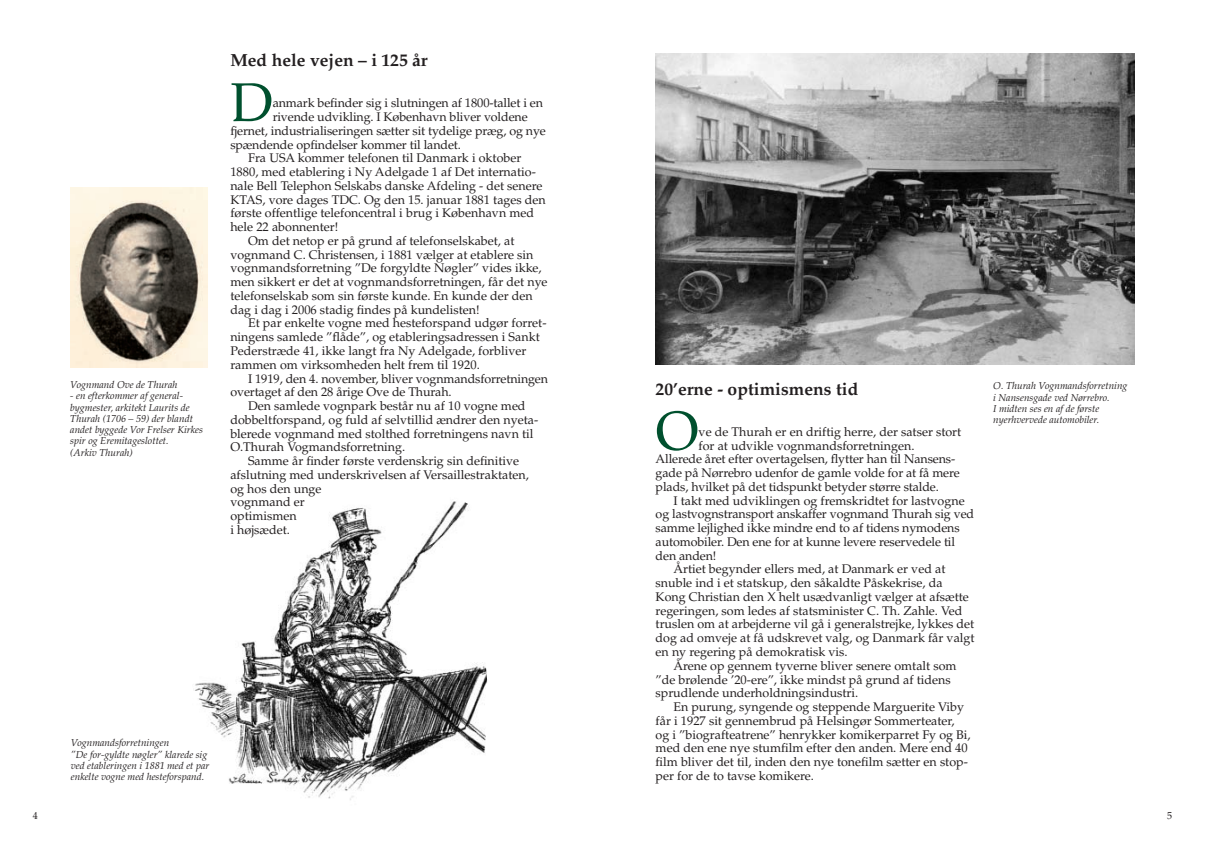
<style>
.page{position:relative;width:1205px;height:851px;background:#fff}
.page>*{position:absolute;margin:0;border:0;box-sizing:border-box;transform-origin:0 0}
.t1{font:54.62px "Palatino";color:#00502e}
.t2{font:700 17.5px "Palatino";color:#231f20}
.t3{font:12.5px "Palatino";color:#231f20}
.t4{font:italic 10px/11.2px "Palatino";color:#231f20}
</style>
<div class="page">
<img style="left:195px;top:501px;width:293px;height:299px">
<img style="left:656px;top:53px;width:478px;height:311px">
<img style="left:71px;top:187px;width:136px;height:181px">
<p class="t4" style="left:70px;top:379px;width:109px">Vognmand Ove de Thurah</p>
<p class="t4" style="left:70px;top:390px;width:134px">- en efterkommer af general&shy;bygmester, arkitekt Laurits de<br>Thurah (1706 – 59) der blandt andet byggede Vor Frelser Kirkes spir og Eremitageslottet.<br>(Arkiv Thurah)</p>
<h2 class="t2" style="left:230px;top:50px;width:199px">Med hele vejen – i 125 år</h2>
<h1 class="t1" style="left:230px;top:70px;width:44px">D</h1>
<p class="t3" style="left:273px;top:96px;width:272px">anmark befinder sig i slutningen af 1800-tallet i en</p>
<p class="t3" style="left:273px;top:109px;width:256px">rivende udvikling. I København bliver voldene</p>
<p class="t3" style="left:230px;top:123px;width:317px">fjernet, industrialiseringen sætter sit tydelige præg, og nye</p>
<p class="t3" style="left:230px;top:137px;width:232px">spændende opfindelser kommer til landet.</p>
<p class="t3" style="left:248px;top:151px;width:275px">Fra USA kommer telefonen til Danmark i oktober</p>
<p class="t3" style="left:230px;top:164px;width:307px">1880, med etablering i Ny Adelgade 1 af Det internatio-</p>
<p class="t3" style="left:230px;top:178px;width:314px">nale Bell Telephon Selskabs danske Afdeling - det senere</p>
<p class="t3" style="left:230px;top:192px;width:317px">KTAS, vore dages TDC. Og den 15. januar 1881 tages den</p>
<p class="t3" style="left:230px;top:206px;width:305px">første offentlige telefoncentral i brug i København med</p>
<p class="t3" style="left:230px;top:219px;width:109px">hele 22 abonnenter!</p>
<p class="t3" style="left:248px;top:233px;width:268px">Om det netop er på grund af telefonselskabet, at</p>
<p class="t3" style="left:230px;top:247px;width:305px">vognmand C. Christensen, i 1881 vælger at etablere sin</p>
<p class="t3" style="left:230px;top:261px;width:313px">vognmandsforretning ”De forgyldte Nøgler” vides ikke,</p>
<p class="t3" style="left:230px;top:274px;width:319px">men sikkert er det at vognmandsforretningen, får det nye</p>
<p class="t3" style="left:230px;top:288px;width:304px">telefonselskab som sin første kunde. En kunde der den</p>
<p class="t3" style="left:230px;top:302px;width:251px">dag i dag i 2006 stadig findes på kundelisten!</p>
<p class="t3" style="left:248px;top:316px;width:300px">Et par enkelte vogne med hesteforspand udgør forret-</p>
<p class="t3" style="left:230px;top:329px;width:311px">ningens samlede ”flåde”, og etableringsadressen i Sankt</p>
<p class="t3" style="left:230px;top:343px;width:297px">Pederstræde 41, ikke langt fra Ny Adelgade, forbliver</p>
<p class="t3" style="left:230px;top:357px;width:251px">rammen om virksomheden helt frem til 1920.</p>
<p class="t3" style="left:248px;top:371px;width:301px">I 1919, den 4. november, bliver vognmandsforretningen</p>
<p class="t3" style="left:230px;top:384px;width:223px">overtaget af den 28 årige Ove de Thurah.</p>
<p class="t3" style="left:248px;top:398px;width:279px">Den samlede vognpark består nu af 10 vogne med</p>
<p class="t3" style="left:230px;top:412px;width:309px">dobbeltforspand, og fuld af selvtillid ændrer den nyeta-</p>
<p class="t3" style="left:230px;top:426px;width:305px">blerede vognmand med stolthed forretningens navn til</p>
<p class="t3" style="left:230px;top:439px;width:176px">O.Thurah Vogmandsforretning.</p>
<p class="t3" style="left:248px;top:453px;width:273px">Samme år finder første verdenskrig sin definitive</p>
<p class="t3" style="left:230px;top:467px;width:300px">afslutning med underskrivelsen af Versaillestraktaten,</p>
<p class="t3" style="left:230px;top:481px;width:93px">og hos den unge</p>
<p class="t3" style="left:230px;top:494px;width:76px">vognmand er</p>
<p class="t3" style="left:230px;top:508px;width:68px">optimismen</p>
<p class="t3" style="left:230px;top:522px;width:61px">i højsædet.</p>
<p class="t4" style="left:71px;top:737px;width:140px">Vognmandsforretningen<br>”De for-gyldte nøgler” klarede sig ved etableringen i 1881 med et par enkelte vogne med hesteforspand.</p>
<h2 class="t2" style="left:656px;top:378px;width:204px">20’erne - optimismens tid</h2>
<h1 class="t1" style="left:656px;top:399px;width:44px">O</h1>
<p class="t3" style="left:698px;top:424px;width:264px">ve de Thurah er en driftig herre, der satser stort</p>
<p class="t3" style="left:698px;top:438px;width:217px">for at udvikle vognmandsforretningen.</p>
<p class="t3" style="left:656px;top:451px;width:301px">Allerede året efter overtagelsen, flytter han til Nansens-</p>
<p class="t3" style="left:656px;top:465px;width:306px">gade på Nørrebro udenfor de gamle volde for at få mere</p>
<p class="t3" style="left:656px;top:479px;width:285px">plads, hvilket på det tidspunkt betyder større stalde.</p>
<p class="t3" style="left:673px;top:493px;width:293px">I takt med udviklingen og fremskridtet for lastvogne</p>
<p class="t3" style="left:656px;top:506px;width:320px">og lastvognstransport anskaffer vognmand Thurah sig ved</p>
<p class="t3" style="left:656px;top:520px;width:306px">samme lejlighed ikke mindre end to af tidens nymodens</p>
<p class="t3" style="left:656px;top:534px;width:301px">automobiler. Den ene for at kunne levere reservedele til</p>
<p class="t3" style="left:656px;top:548px;width:62px">den anden!</p>
<p class="t3" style="left:673px;top:561px;width:273px">Årtiet begynder ellers med, at Danmark er ved at</p>
<p class="t3" style="left:656px;top:575px;width:288px">snuble ind i et statskup, den såkaldte Påskekrise, da</p>
<p class="t3" style="left:656px;top:589px;width:315px">Kong Christian den X helt usædvanligt vælger at afsætte</p>
<p class="t3" style="left:656px;top:603px;width:308px">regeringen, som ledes af statsminister C. Th. Zahle. Ved</p>
<p class="t3" style="left:656px;top:616px;width:320px">truslen om at arbejderne vil gå i generalstrejke, lykkes det</p>
<p class="t3" style="left:656px;top:630px;width:320px">dog ad omveje at få udskrevet valg, og Danmark får valgt</p>
<p class="t3" style="left:656px;top:644px;width:194px">en ny regering på demokratisk vis.</p>
<p class="t3" style="left:673px;top:658px;width:285px">Årene op gennem tyverne bliver senere omtalt som</p>
<p class="t3" style="left:656px;top:671px;width:296px">”de brølende ’20-ere”, ikke mindst på grund af tidens</p>
<p class="t3" style="left:656px;top:685px;width:204px">sprudlende underholdningsindustri.</p>
<p class="t3" style="left:673px;top:699px;width:292px">En purung, syngende og steppende Marguerite Viby</p>
<p class="t3" style="left:656px;top:713px;width:301px">får i 1927 sit gennembrud på Helsingør Sommerteater,</p>
<p class="t3" style="left:656px;top:726px;width:316px">og i ”biografteatrene” henrykker komikerparret Fy og Bi,</p>
<p class="t3" style="left:656px;top:740px;width:313px">med den ene nye stumfilm efter den anden. Mere end 40</p>
<p class="t3" style="left:656px;top:754px;width:314px">film bliver det til, inden den nye tonefilm sætter en stop-</p>
<p class="t3" style="left:656px;top:768px;width:160px">per for de to tavse komikere.</p>
<p class="t4" style="left:993px;top:380px;width:136px">O. Thurah Vognmandsforretning i Nansensgade ved Nørrebro.<br>I midten ses en af de første nyerhvervede automobiler.</p>
</div>
